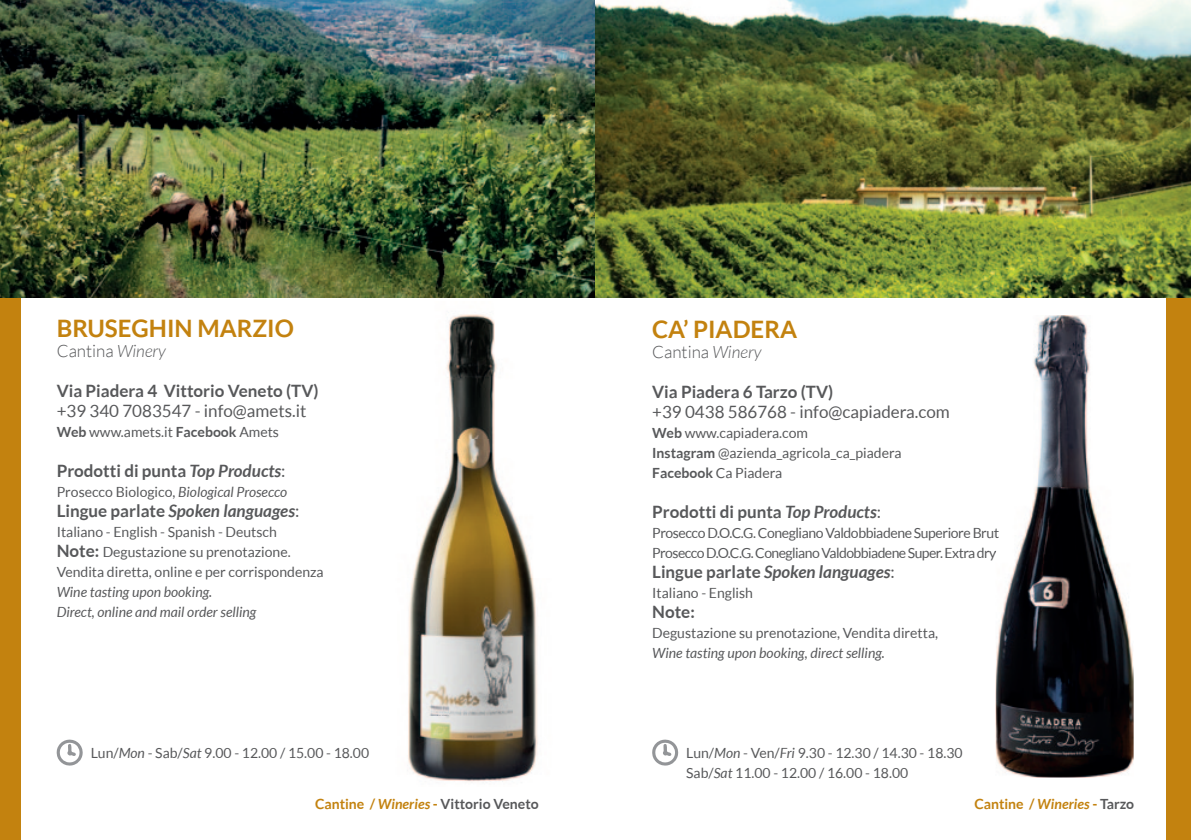
<style>
.page{position:relative;width:1191px;height:840px;background:#fff}
.page>*{position:absolute;margin:0;border:0;box-sizing:border-box;transform-origin:0 0}
.t1{font:700 24px "Lato";color:#c3820f}
.t2{font:700 17px "Lato";color:#57585a}
.t3{font:17px "Lato";color:#57585a}
.t4{font:italic 700 17px "Lato";color:#57585a}
.t5{font:300 17px "Lato";color:#57585a}
.t6{font:14px/20px "Lato";color:#57585a}
.t7{font:14px/20px "Lato";letter-spacing:-.04em;color:#57585a}
.t8{font:italic 14px/20px "Lato";color:#57585a}
.t9{font:700 14px "Lato";color:#57585a}
.t10{font:700 14px "Lato";color:#c3820f}
.s1{font-style:italic}
.s2{font-weight:700}
.s3{font-weight:400}
.s4{font-style:normal}
.s5{font-weight:400;font-style:normal}
.s6{font-weight:700;font-size:17px}
.s7{color:#c3820f}
.s8{font-style:italic;color:#c3820f}
.s9{color:#57585a}
</style>
<div class="page">
<div style="left:1166px;top:297px;width:25px;height:542px;background:#c3820f"></div>
<div style="left:0;top:297px;width:21px;height:542px;background:#c3820f"></div>
<img style="left:0;top:0;width:595px;height:297px">
<svg style="left:56px;top:739px;width:27px;height:26px"></svg>
<img style="left:408px;top:314px;width:130px;height:468px">
<img style="left:595px;top:0;width:596px;height:297px">
<svg style="left:652px;top:739px;width:26px;height:26px"></svg>
<img style="left:995px;top:315px;width:138px;height:462px">
<svg style="left:995px;top:527px;width:4px;height:13px"></svg>
<svg style="left:995px;top:547px;width:1px;height:13px"></svg>
<h1 class="t1" style="left:57px;top:314px;width:239px">BRUSEGHIN MARZIO</h1>
<p class="t5" style="left:57px;top:341px;width:111px">Cantina <span class="s1">Winery</span></p>
<h1 class="t1" style="left:652px;top:315px;width:146px">CA’ PIADERA</h1>
<p class="t5" style="left:652px;top:342px;width:111px">Cantina <span class="s1">Winery</span></p>
<p class="t2" style="left:57px;top:381px;width:263px">Via Piadera 4 Vittorio Veneto (TV)</p>
<p class="t3" style="left:57px;top:401px;width:251px">+39 340 7083547 - info@amets.it</p>
<p class="t6" style="left:57px;top:422px;width:224px"><span class="s2">Web</span> www.amets.it <span class="s2">Facebook</span> Amets</p>
<p class="t2" style="left:57px;top:461px;width:230px">Prodotti di punta <span class="s1">Top Products</span><span class="s3">:</span></p>
<p class="t6" style="left:57px;top:482px;width:232px">Prosecco Biologico, <span class="s1">Biological Prosecco</span></p>
<p class="t4" style="left:57px;top:501px;width:244px"><span class="s4">Lingue parlate</span> Spoken languages<span class="s5">:</span></p>
<p class="t6" style="left:57px;top:522px;width:268px">Italiano - English - Spanish - Deutsch<br><span class="s6">Note:</span> Degustazione su prenotazione.<br>Vendita diretta, online e per corrispondenza</p>
<p class="t8" style="left:57px;top:582px;width:201px">Wine tasting upon booking.<br>Direct, online and mail order selling</p>
<p class="t2" style="left:652px;top:381px;width:182px">Via Piadera 6 Tarzo (TV)</p>
<p class="t3" style="left:652px;top:402px;width:299px">+39 0438 586768 - info@capiadera.com</p>
<p class="t6" style="left:652px;top:422px;width:251px"><span class="s2">Web</span> www.capiadera.com<br><span class="s2">Instagram</span> @azienda_agricola_ca_piadera<br><span class="s2">Facebook</span> Ca Piadera</p>
<p class="t2" style="left:652px;top:501px;width:230px">Prodotti di punta <span class="s1">Top Products</span><span class="s3">:</span></p>
<p class="t7" style="left:652px;top:522px;width:348px">Prosecco D.O.C.G. Conegliano Valdobbiadene Superiore Brut<br>Prosecco D.O.C.G. Conegliano Valdobbiadene Super. Extra dry</p>
<p class="t4" style="left:652px;top:561px;width:244px"><span class="s4">Lingue parlate</span> Spoken languages<span class="s5">:</span></p>
<p class="t6" style="left:652px;top:582px;width:102px">Italiano - English</p>
<p class="t2" style="left:652px;top:601px;width:44px">Note:</p>
<p class="t6" style="left:652px;top:622px;width:287px">Degustazione su prenotazione, Vendita diretta,</p>
<p class="t8" style="left:652px;top:643px;width:234px">Wine tasting upon booking, direct selling.</p>
<p class="t6" style="left:91px;top:742px;width:280px">Lun/<span class="s1">Mon</span> - Sab/<span class="s1">Sat</span> 9.00 - 12.00 / 15.00 - 18.00</p>
<p class="t6" style="left:686px;top:742px;width:278px">Lun/<span class="s1">Mon</span> - Ven/<span class="s1">Fri</span> 9.30 - 12.30 / 14.30 - 18.30<br>Sab/<span class="s1">Sat</span> 11.00 - 12.00 / 16.00 - 18.00</p>
<p class="t9" style="left:315px;top:795px;width:225px"><span class="s7">Cantine /</span> <span class="s8">Wineries</span> <span class="s7">-</span> Vittorio Veneto</p>
<p class="t10" style="left:974px;top:795px;width:161px">Cantine / <span class="s1">Wineries</span> - <span class="s9">Tarzo</span></p>
</div>
